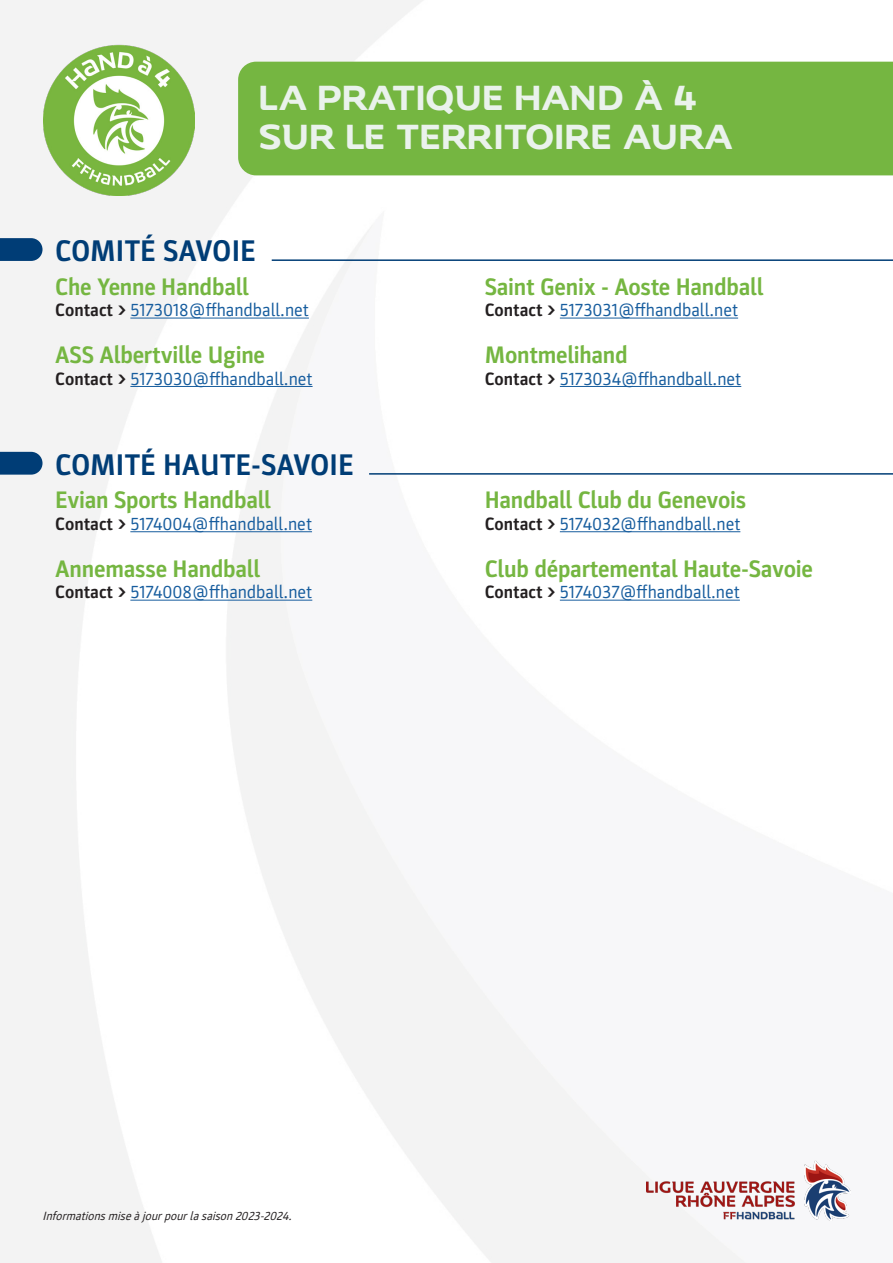
<style>
.page{position:relative;width:893px;height:1263px;background:#fff}
.page>*{position:absolute;margin:0;border:0;box-sizing:border-box;transform-origin:0 0}
.t1{font:33px "FF Hand";letter-spacing:-.01em;color:#eaf2ec}
.t2{font:700 30px "Parka";color:#003d76}
.t3{font:700 24px "Parka";letter-spacing:-.01em;color:#75b641}
.t4{font:18px "Parka";color:#175d9e}
.t5{font:italic 12px "Parka";color:#231f20}
.s1{font-weight:700;color:#231f20}
</style>
<div class="page">
<img style="left:0;top:0;width:893px;height:1263px">
<svg style="left:0;top:238px;width:43px;height:23px"></svg>
<hr style="left:130px;top:318px;width:179px;height:1px;background:#175d9e">
<hr style="left:130px;top:386px;width:183px;height:1px;background:#175d9e">
<hr style="left:560px;top:318px;width:178px;height:1px;background:#175d9e">
<hr style="left:560px;top:386px;width:181px;height:1px;background:#175d9e">
<hr style="left:272px;top:259px;width:621px;height:2px;background:#003d76">
<svg style="left:0;top:452px;width:43px;height:23px"></svg>
<hr style="left:130px;top:531px;width:182px;height:1px;background:#175d9e">
<hr style="left:130px;top:600px;width:182px;height:1px;background:#175d9e">
<hr style="left:560px;top:531px;width:180px;height:1px;background:#175d9e">
<hr style="left:560px;top:600px;width:180px;height:1px;background:#175d9e">
<hr style="left:369px;top:473px;width:524px;height:2px;background:#003d76">
<img style="left:646px;top:1160px;width:204px;height:60px">
<img style="left:44px;top:43px;width:150px;height:153px">
<div style="left:238px;top:62px;width:655px;height:113px;background:#75b641"></div>
<p class="t1" style="left:259px;top:77px;width:440px">LA PRATIQUE HAND À 4</p>
<p class="t1" style="left:259px;top:116px;width:476px">SUR LE TERRITOIRE AURA</p>
<p class="t2" style="left:55px;top:234px;width:202px">COMITÉ SAVOIE</p>
<p class="t3" style="left:55px;top:273px;width:195px">Che Yenne Handball</p>
<p class="t4" style="left:55px;top:300px;width:255px"><span class="s1">Contact &gt;</span> 5173018@ffhandball.net</p>
<p class="t3" style="left:55px;top:341px;width:211px">ASS Albertville Ugine</p>
<p class="t4" style="left:55px;top:369px;width:259px"><span class="s1">Contact &gt;</span> 5173030@ffhandball.net</p>
<p class="t2" style="left:55px;top:448px;width:300px">COMITÉ HAUTE-SAVOIE</p>
<p class="t3" style="left:55px;top:487px;width:217px">Evian Sports Handball</p>
<p class="t4" style="left:55px;top:514px;width:258px"><span class="s1">Contact &gt;</span> 5174004@ffhandball.net</p>
<p class="t3" style="left:55px;top:555px;width:206px">Annemasse Handball</p>
<p class="t4" style="left:55px;top:582px;width:259px"><span class="s1">Contact &gt;</span> 5174008@ffhandball.net</p>
<p class="t3" style="left:485px;top:273px;width:280px">Saint Genix - Aoste Handball</p>
<p class="t4" style="left:485px;top:300px;width:255px"><span class="s1">Contact &gt;</span> 5173031@ffhandball.net</p>
<p class="t3" style="left:485px;top:341px;width:144px">Montmelihand</p>
<p class="t4" style="left:485px;top:369px;width:258px"><span class="s1">Contact &gt;</span> 5173034@ffhandball.net</p>
<p class="t3" style="left:485px;top:487px;width:263px">Handball Club du Genevois</p>
<p class="t4" style="left:485px;top:514px;width:257px"><span class="s1">Contact &gt;</span> 5174032@ffhandball.net</p>
<p class="t3" style="left:485px;top:555px;width:330px">Club départemental Haute-Savoie</p>
<p class="t4" style="left:485px;top:582px;width:257px"><span class="s1">Contact &gt;</span> 5174037@ffhandball.net</p>
<p class="t5" style="left:43px;top:1209px;width:254px">Informationsmiseàjourpourlasaison2023-2024.</p>
</div>
